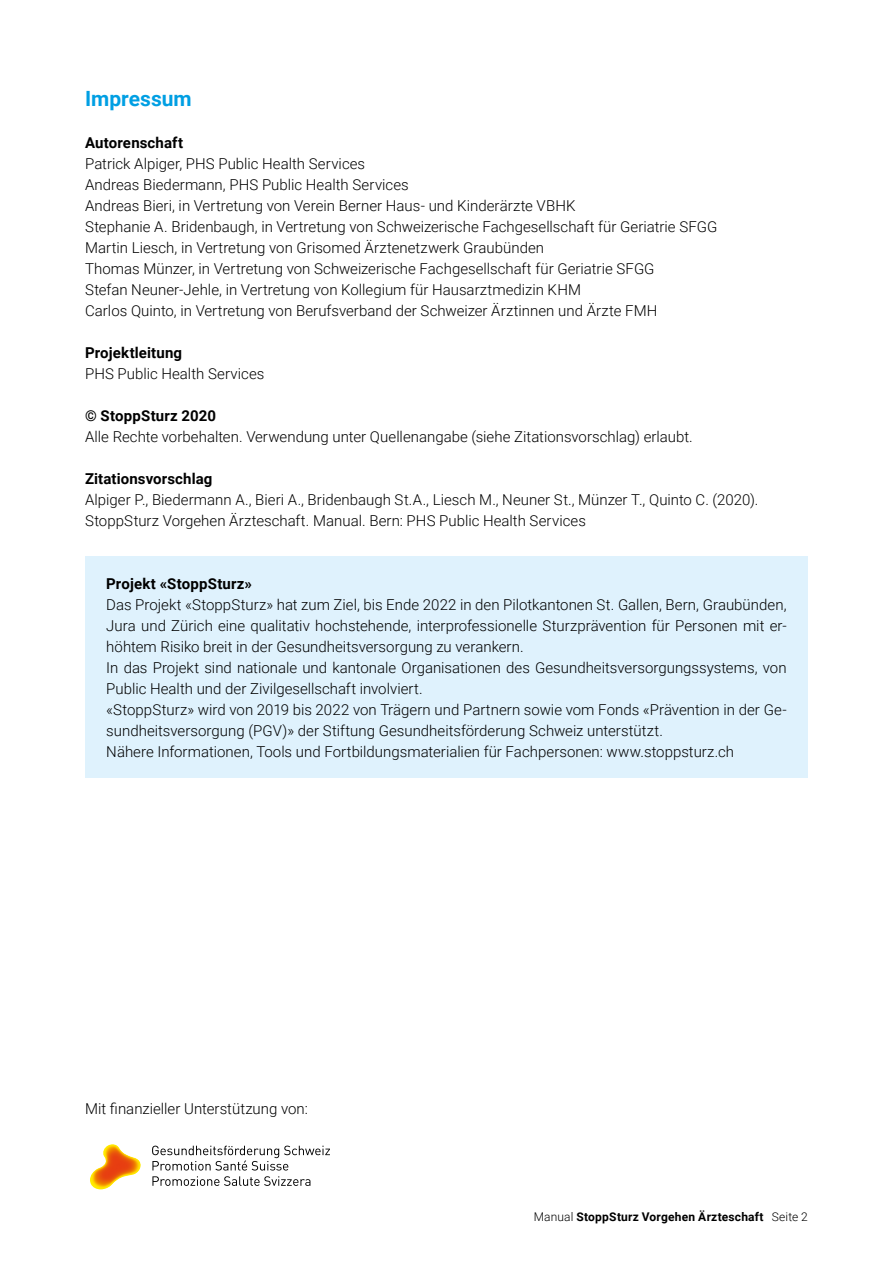
<style>
.page{position:relative;width:893px;height:1263px;background:#fff}
.page>*{position:absolute;margin:0;border:0;box-sizing:border-box;transform-origin:0 0}
.t1{font:700 21px "Roboto";color:#009fe3}
.t2{font:300 15px/21px "Roboto";color:#000}
.t3{font:700 15px "Roboto";letter-spacing:.01em;color:#000}
.t4{font:700 12px "Roboto";letter-spacing:.02em;color:#000}
.s1{font-weight:300}
</style>
<div class="page">
<div style="left:85px;top:557px;width:723px;height:221px;background:#dff2fd"></div>
<img style="left:90px;top:1144px;width:51px;height:45px">
<svg style="left:152px;top:1145px;width:178px;height:25px"></svg>
<svg style="left:152px;top:1176px;width:158px;height:10px"></svg>
<h1 class="t1" style="left:85px;top:84px;width:108px">Impressum</h1>
<p class="t3" style="left:85px;top:132px;width:100px">Autorenschaft</p>
<p class="t2" style="left:85px;top:153px;width:634px">Patrick Alpiger, PHS Public Health Services<br>Andreas Biedermann, PHS Public Health Services<br>Andreas Bieri, in Vertretung von Verein Berner Haus- und Kinderärzte VBHK<br>Stephanie A. Bridenbaugh, in Vertretung von Schweizerische Fachgesellschaft für Geriatrie SFGG Martin Liesch, in Vertretung von Grisomed Ärztenetzwerk Graubünden<br>Thomas Münzer, in Vertretung von Schweizerische Fachgesellschaft für Geriatrie SFGG<br>Stefan Neuner-Jehle, in Vertretung von Kollegium für Hausarztmedizin KHM<br>Carlos Quinto, in Vertretung von Berufsverband der Schweizer Ärztinnen und Ärzte FMH</p>
<p class="t3" style="left:85px;top:342px;width:99px">Projektleitung</p>
<p class="t2" style="left:85px;top:363px;width:181px">PHS Public Health Services</p>
<p class="t3" style="left:85px;top:405px;width:133px">© StoppSturz 2020</p>
<p class="t2" style="left:85px;top:426px;width:609px">Alle Rechte vorbehalten. Verwendung unter Quellenangabe (siehe Zitationsvorschlag) erlaubt.</p>
<p class="t3" style="left:85px;top:468px;width:129px">Zitationsvorschlag</p>
<p class="t2" style="left:85px;top:489px;width:675px">Alpiger P., Biedermann A., Bieri A., Bridenbaugh St.A., Liesch M., Neuner St., Münzer T., Quinto C. (2020).<br>StoppSturz Vorgehen Ärzteschaft. Manual. Bern: PHS Public Health Services</p>
<p class="t3" style="left:106px;top:573px;width:147px">Projekt «StoppSturz»</p>
<p class="t2" style="left:106px;top:594px;width:682px">Das Projekt «StoppSturz» hat zum Ziel, bis Ende 2022 in den Pilotkantonen St. Gallen, Bern, Graubünden, Jura und Zürich eine qualitativ hochstehende, interprofessionelle Sturzprävention für Personen mit er&shy;höhtem Risiko breit in der Gesundheitsversorgung zu verankern.<br>In das Projekt sind nationale und kantonale Organisationen des Gesundheitsversorgungssystems, von Public Health und der Zivilgesellschaft involviert.<br>«StoppSturz» wird von 2019 bis 2022 von Trägern und Partnern sowie vom Fonds «Prävention in der Ge&shy;sundheitsversorgung (PGV)» der Stiftung Gesundheitsförderung Schweiz unterstützt.<br>Nähere Informationen, Tools und Fortbildungsmaterialien für Fachpersonen: www.stoppsturz.ch</p>
<p class="t2" style="left:85px;top:1098px;width:224px">Mit finanzieller Unterstützung von:</p>
<p class="t4" style="left:534px;top:1208px;width:276px"><span class="s1">Manual</span> StoppSturz Vorgehen Ärzteschaft <span class="s1">Seite 2</span></p>
</div>
